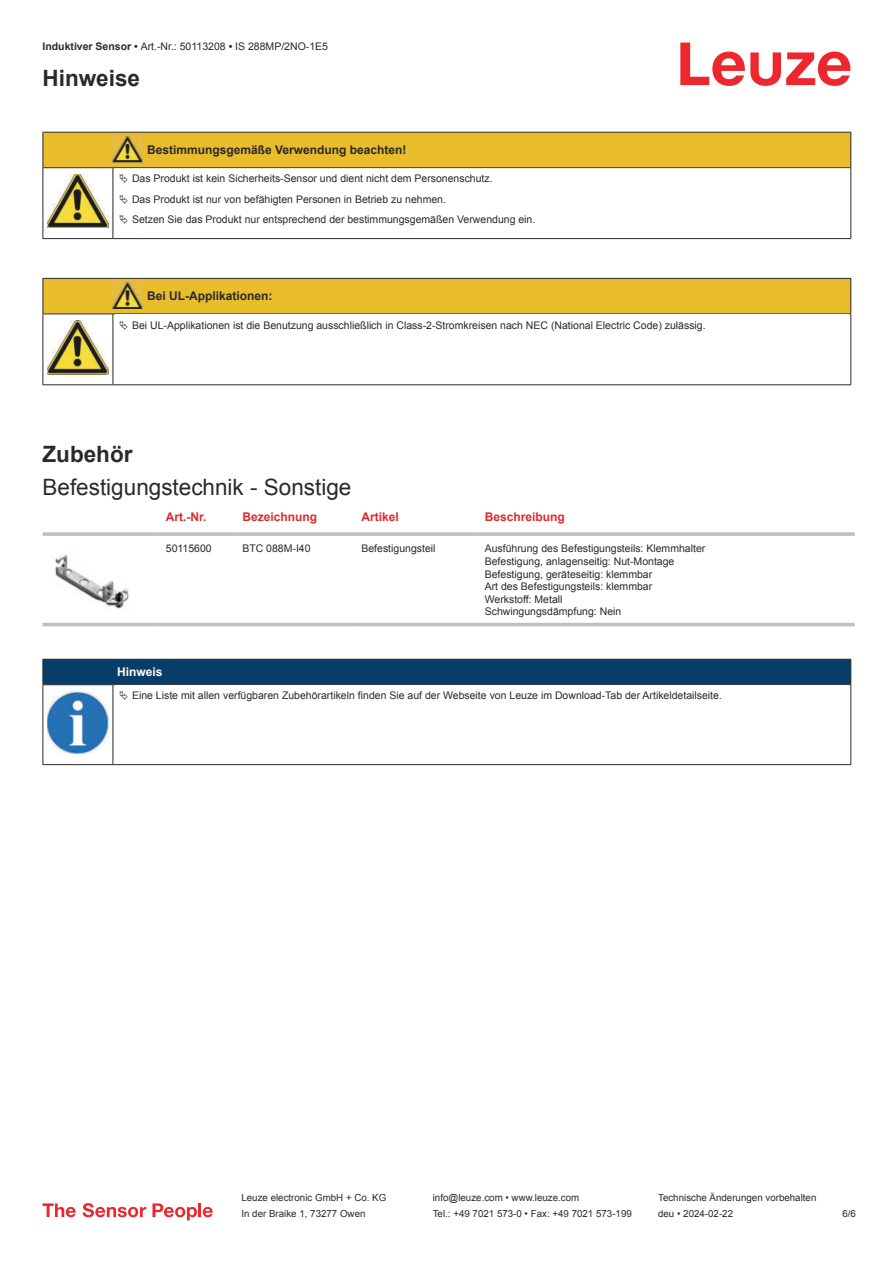
<style>
.page{position:relative;width:893px;height:1263px;background:#fff}
.page>*{position:absolute;margin:0;border:0;box-sizing:border-box;transform-origin:0 0}
.t1{font:22.5px "Arial";color:#2b292a}
.t2{font:700 22.5px "Arial";color:#2b292a}
.t3{font:700 12px "Arial";color:#2b292a}
.t4{font:700 12px "Arial";color:#db2a30}
.t5{font:700 12px "Arial";color:#fff}
.t6{font:10.5px/12.6px "Arial";color:#2b292a}
.t7{font:9.75px "Arial";color:#2b292a}
.s1{font-weight:700}
</style>
<div class="page">
<svg style="left:680px;top:43px;width:170px;height:43px"></svg>
<div style="left:43px;top:622px;width:812px;height:5px;background:#eeefef"></div>
<svg style="left:43px;top:532px;width:114px;height:4px"></svg>
<hr style="left:157px;top:532px;width:77px;height:4px;background:#c6c7c9">
<svg style="left:234px;top:532px;width:119px;height:4px"></svg>
<svg style="left:353px;top:532px;width:123px;height:4px"></svg>
<hr style="left:476px;top:532px;width:379px;height:4px;background:#c6c7c9">
<hr style="left:43px;top:623px;width:114px;height:3px;background:#bdbfc1">
<hr style="left:157px;top:623px;width:77px;height:3px;background:#bdbfc1">
<hr style="left:234px;top:623px;width:119px;height:3px;background:#bdbfc1">
<hr style="left:353px;top:623px;width:123px;height:3px;background:#bdbfc1">
<hr style="left:476px;top:623px;width:379px;height:3px;background:#bdbfc1">
<img style="left:55px;top:554px;width:74px;height:57px">
<div style="left:43px;top:659px;width:808px;height:26px;background:#063d69"></div>
<hr style="left:113px;top:684px;width:738px;height:1px;background:#2b292a">
<hr style="left:43px;top:685px;width:1px;height:75px;background:#2b292a">
<hr style="left:113px;top:685px;width:1px;height:75px;background:#2b292a">
<hr style="left:850px;top:685px;width:1px;height:75px;background:#2b292a">
<hr style="left:43px;top:764px;width:70px;height:1px;background:#2b292a">
<hr style="left:113px;top:764px;width:738px;height:1px;background:#2b292a">
<img style="left:47px;top:691px;width:61px;height:63px">
<svg style="left:43px;top:1203px;width:33px;height:14px"></svg>
<svg style="left:83px;top:1203px;width:63px;height:14px"></svg>
<svg style="left:153px;top:1203px;width:44px;height:17px"></svg>
<hr style="left:198px;top:1203px;width:3px;height:14px;background:#ed272d">
<svg style="left:203px;top:1207px;width:10px;height:10px"></svg>
<hr style="left:43px;top:238px;width:70px;height:1px;background:#2b292a">
<hr style="left:113px;top:238px;width:30px;height:1px;background:#2b292a">
<hr style="left:143px;top:238px;width:708px;height:1px;background:#2b292a">
<div style="left:44px;top:279px;width:806px;height:34px;background:#e8bc2a"></div>
<hr style="left:43px;top:278px;width:70px;height:1px;background:#2b292a">
<hr style="left:43px;top:279px;width:1px;height:34px;background:#2b292a">
<hr style="left:43px;top:313px;width:70px;height:1px;background:#2b292a">
<hr style="left:113px;top:278px;width:30px;height:1px;background:#2b292a">
<hr style="left:113px;top:313px;width:30px;height:1px;background:#2b292a">
<hr style="left:143px;top:278px;width:708px;height:1px;background:#2b292a">
<hr style="left:850px;top:279px;width:1px;height:34px;background:#2b292a">
<hr style="left:143px;top:313px;width:708px;height:1px;background:#2b292a">
<hr style="left:43px;top:314px;width:1px;height:66px;background:#2b292a">
<hr style="left:113px;top:314px;width:1px;height:66px;background:#2b292a">
<hr style="left:850px;top:314px;width:1px;height:66px;background:#2b292a">
<hr style="left:43px;top:384px;width:70px;height:1px;background:#2b292a">
<hr style="left:113px;top:384px;width:30px;height:1px;background:#2b292a">
<hr style="left:143px;top:384px;width:708px;height:1px;background:#2b292a">
<img style="left:113px;top:283px;width:30px;height:26px">
<img style="left:47px;top:320px;width:61px;height:54px">
<svg style="left:43px;top:132px;width:808px;height:106px"></svg>
<p class="t6" style="left:43px;top:41px;width:287px"><span class="s1">Induktiver Sensor •</span> Art.-Nr.: 50113208 <span class="s1">•</span> IS 288MP/2NO-1E5</p>
<h1 class="t2" style="left:43px;top:70px;width:99px">Hinweise</h1>
<p class="t3" style="left:147px;top:145px;width:261px">Bestimmungsgemäße Verwendung beachten!</p>
<p class="t6" style="left:132px;top:170px;width:405px;line-height:20.2px">Das Produkt ist kein Sicherheits-Sensor und dient nicht dem Personenschutz.<br>Das Produkt ist nur von befähigten Personen in Betrieb zu nehmen.<br>Setzen Sie das Produkt nur entsprechend der bestimmungsgemäßen Verwendung ein.</p>
<p class="t3" style="left:147px;top:292px;width:127px">Bei UL-Applikationen:</p>
<p class="t6" style="left:132px;top:320px;width:575px">Bei UL-Applikationen ist die Benutzung ausschließlich in Class-2-Stromkreisen nach NEC (National Electric Code) zulässig.</p>
<h1 class="t2" style="left:43px;top:445px;width:92px">Zubehör</h1>
<h1 class="t1" style="left:43px;top:478px;width:310px">Befestigungstechnik - Sonstige</h1>
<p class="t4" style="left:166px;top:513px;width:42px">Art.-Nr.</p>
<p class="t4" style="left:242px;top:513px;width:76px">Bezeichnung</p>
<p class="t4" style="left:361px;top:513px;width:39px">Artikel</p>
<p class="t4" style="left:485px;top:513px;width:82px">Beschreibung</p>
<p class="t6" style="left:166px;top:543px;width:47px">50115600</p>
<p class="t6" style="left:242px;top:543px;width:70px">BTC 088M-I40</p>
<p class="t6" style="left:361px;top:543px;width:76px">Befestigungsteil</p>
<p class="t6" style="left:485px;top:543px;width:222px">Ausführung des Befestigungsteils: Klemmhalter Befestigung, anlagenseitig: Nut-Montage Befestigung, geräteseitig: klemmbar<br>Art des Befestigungsteils: klemmbar<br>Werkstoff: Metall<br>Schwingungsdämpfung: Nein</p>
<p class="t5" style="left:117px;top:667px;width:47px">Hinweis</p>
<p class="t6" style="left:132px;top:690px;width:591px">Eine Liste mit allen verfügbaren Zubehörartikeln finden Sie auf der Webseite von Leuze im Download-Tab der Artikeldetailseite.</p>
<p class="t7" style="left:241px;top:1194px;width:146px">Leuze electronic GmbH + Co. KG</p>
<p class="t7" style="left:433px;top:1194px;width:148px">info@leuze.com • www.leuze.com</p>
<p class="t7" style="left:658px;top:1194px;width:160px">Technische Änderungen vorbehalten</p>
<p class="t7" style="left:241px;top:1210px;width:126px">In der Braike 1, 73277 Owen</p>
<p class="t7" style="left:433px;top:1210px;width:201px">Tel.: +49 7021 573-0 • Fax: +49 7021 573-199</p>
<p class="t7" style="left:658px;top:1210px;width:76px">deu • 2024-02-22</p>
<p class="t7" style="left:842px;top:1210px;width:15px">6 /6</p>
</div>
